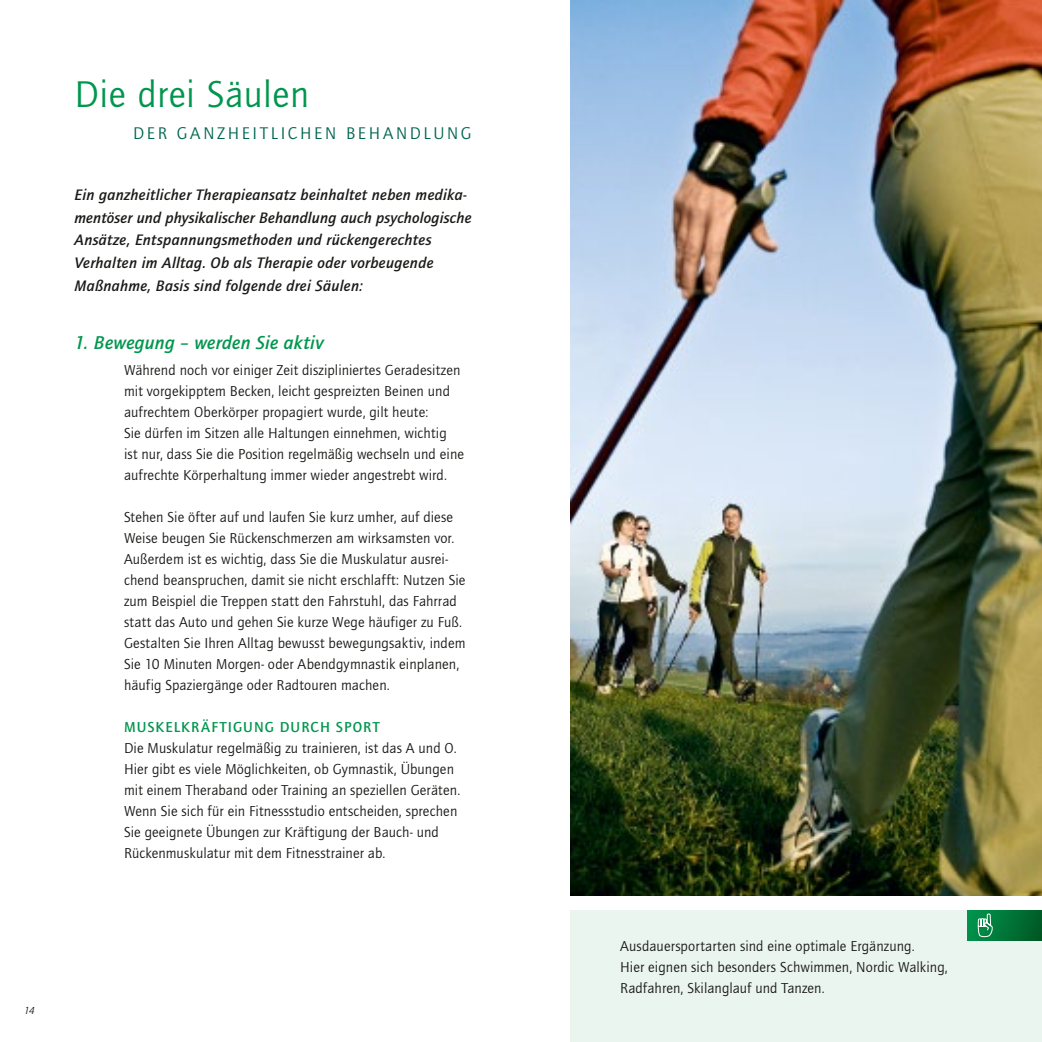
<style>
.page{position:relative;width:1042px;height:1042px;background:#fff}
.page>*{position:absolute;margin:0;border:0;box-sizing:border-box;transform-origin:0 0}
.t1{font:38.5px "Quay Sans ITC Std";letter-spacing:.015em;color:#00964e}
.t2{font:italic 500 19.25px "Quay Sans ITC Std";letter-spacing:.01em;color:#00964e}
.t3{font:17.5px "Quay Sans ITC Std";letter-spacing:.145em;color:#006550}
.t4{font:italic 500 15.75px/22.8px "Quay Sans ITC Std";letter-spacing:.015em;color:#1a1a18}
.t5{font:14.88px/21px "Quay Sans ITC Std";letter-spacing:.01em;color:#1a1a18}
.t6{font:500 14.88px "Quay Sans ITC Std";letter-spacing:.07em;color:#00964e}
.t7{font:italic 10.5px "Quay Sans ITC Std";color:#1a1a18}
</style>
<div class="page">
<div style="left:570px;top:910px;width:472px;height:132px;background:#ebf5f0"></div>
<div style="left:967px;top:910px;width:75px;height:30px;background:linear-gradient(to right,#00924a,#005a25)"></div>
<svg style="left:977px;top:895px;width:16px;height:43px"></svg>
<img style="left:570px;top:0;width:472px;height:895px">
<h1 class="t1" style="left:74px;top:72px;width:236px">Die drei Säulen</h1>
<p class="t3" style="left:133px;top:123px;width:340px">DER GANZHEITLICHEN BEHANDLUNG</p>
<p class="t4" style="left:74px;top:183px;width:398px">Ein ganzheitlicher Therapieansatz beinhaltet neben medika&shy;mentöser und physikalischer Behandlung auch psychologische Ansätze, Entspannungsmethoden und rückengerechtes Verhalten im Alltag. Ob als Therapie oder vorbeugende Maßnahme, Basis sind folgende drei Säulen:</p>
<p class="t2" style="left:74px;top:331px;width:251px">1. Bewegung – werden Sie aktiv</p>
<p class="t5" style="left:124px;top:359px;width:341px">Während noch vor einiger Zeit diszipliniertes Geradesitzen mit vorgekipptem Becken, leicht gespreizten Beinen und aufrechtem Oberkörper propagiert wurde, gilt heute:<br>Sie dürfen im Sitzen alle Haltungen einnehmen, wichtig<br>ist nur, dass Sie die Position regelmäßig wechseln und eine aufrechte Körperhaltung immer wieder angestrebt wird.</p>
<p class="t5" style="left:124px;top:507px;width:343px">Stehen Sie öfter auf und laufen Sie kurz umher, auf diese Weise beugen Sie Rückenschmerzen am wirksamsten vor.<br>Außerdem ist es wichtig, dass Sie die Muskulatur ausrei&shy;chend beanspruchen, damit sie nicht erschlafft: Nutzen Sie zum Beispiel die Treppen statt den Fahrstuhl, das Fahrrad statt das Auto und gehen Sie kurze Wege häufiger zu Fuß.<br>Gestalten Sie Ihren Alltag bewusst bewegungsaktiv, indem Sie 10 Minuten Morgen- oder Abendgymnastik einplanen, häufig Spaziergänge oder Radtouren machen.</p>
<p class="t6" style="left:124px;top:718px;width:257px">MUSKELKRÄFTIGUNG DURCH SPORT</p>
<p class="t5" style="left:124px;top:737px;width:338px">Die Muskulatur regelmäßig zu trainieren, ist das A und O.<br>Hier gibt es viele Möglichkeiten, ob Gymnastik, Übungen mit einem Theraband oder Training an speziellen Geräten.<br>Wenn Sie sich für ein Fitnessstudio entscheiden, sprechen Sie geeignete Übungen zur Kräftigung der Bauch- und Rückenmuskulatur mit dem Fitnesstrainer ab.</p>
<p class="t7" style="left:24px;top:1004px;width:12px">14</p>
<p class="t5" style="left:620px;top:935px;width:329px">Ausdauersportarten sind eine optimale Ergänzung.<br>Hier eignen sich besonders Schwimmen, Nordic Walking,<br>Radfahren, Skilanglauf und Tanzen.</p>
</div>
